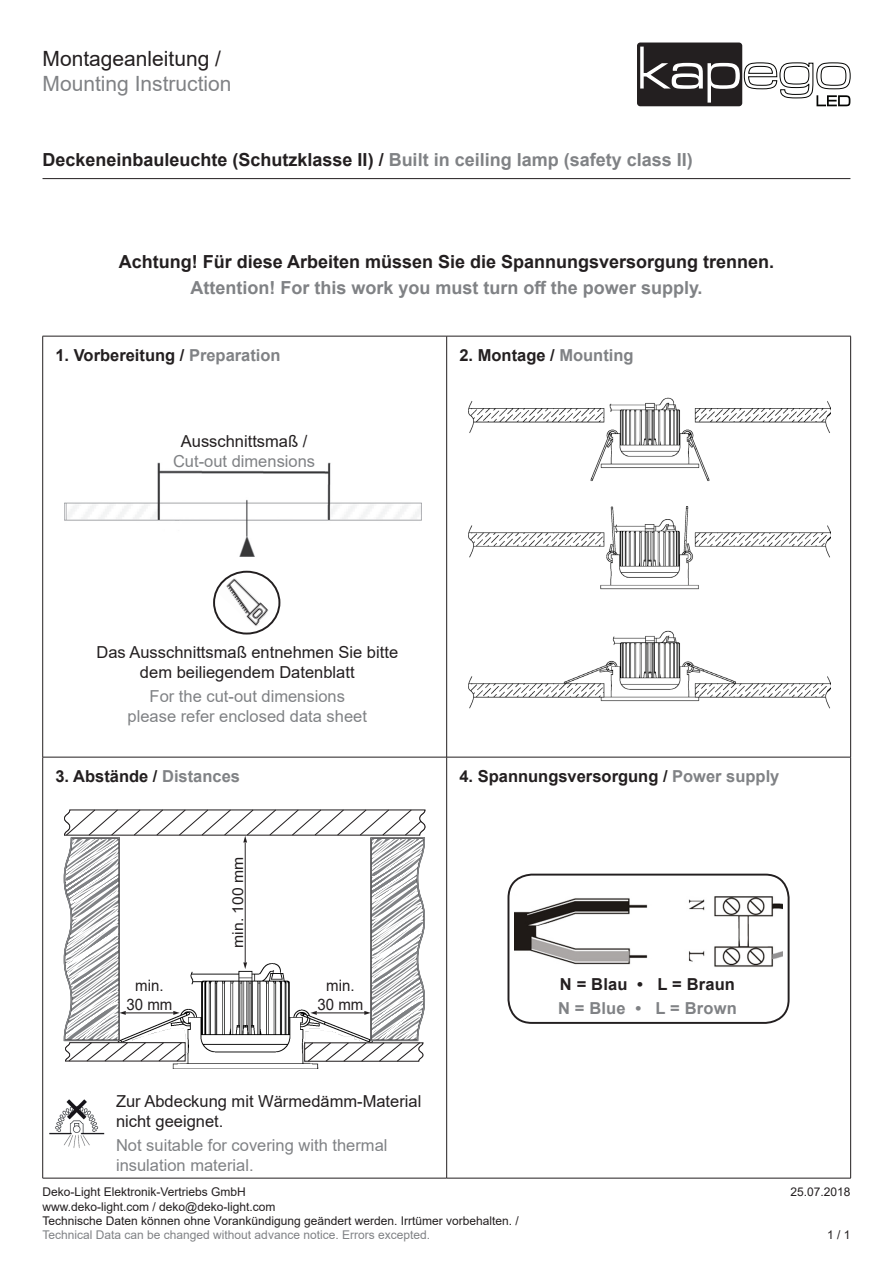
<style>
.page{position:relative;width:893px;height:1263px;background:#fff}
.page>*{position:absolute;margin:0;border:0;box-sizing:border-box;transform-origin:0 0}
.t1{font:21px "Arial";color:#808285}
.t2{font:21px "Arial";color:#231f20}
.Artikel_Nummer{font:700 18px "Arial";color:#231f20}
.Kapitel_Überschrift{font:700 18px "Arial";color:#231f20}
.Kapitel_Überschrift-2{font:700 18px "Arial";color:#808285}
.Lauftext{font:16.5px/19.8px "Arial";color:#231f20}
.Lauftext-2{font:16.5px/19.8px "Arial";color:#808285}
.Hervorhebung___Wicht{font:700 16.5px "Arial";color:#231f20}
.Kapitel_Überschrift-3{font:700 16.5px "Arial";letter-spacing:.01em;color:#231f20}
.Kapitel_Überschrift-4{font:700 16.5px "Arial";letter-spacing:.01em;color:#808285}
.t3{font:15.75px/18.9px "Arial";color:#231f20;text-align:center;scale:.95 1}
.t4{font:15px "Arial";color:#231f20;scale:1.05 1}
.Fußtext{font:12px "Arial";color:#231f20}
.Fußtext-2{font:12px "Arial";color:#808285}
.s1{color:#808285}
</style>
<div class="page">
<hr style="left:43px;top:336px;width:404px;height:1px;background:#231f20">
<hr style="left:42px;top:336px;width:1px;height:421px;background:#231f20">
<hr style="left:447px;top:336px;width:404px;height:1px;background:#231f20">
<hr style="left:446px;top:336px;width:1px;height:421px;background:#231f20">
<hr style="left:850px;top:336px;width:1px;height:421px;background:#231f20">
<hr style="left:43px;top:757px;width:404px;height:1px;background:#231f20">
<hr style="left:42px;top:757px;width:1px;height:421px;background:#231f20">
<hr style="left:447px;top:757px;width:404px;height:1px;background:#231f20">
<hr style="left:446px;top:757px;width:1px;height:421px;background:#231f20">
<hr style="left:850px;top:757px;width:1px;height:421px;background:#231f20">
<hr style="left:43px;top:1178px;width:404px;height:1px;background:#231f20">
<hr style="left:447px;top:1178px;width:404px;height:1px;background:#231f20">
<hr style="left:43px;top:178px;width:807px;height:1px;background:#231f20">
<svg style="left:214px;top:572px;width:65px;height:61px"></svg>
<div style="left:213px;top:571px;width:67px;height:63px;border:2px solid #231f20;border-radius:50%"></div>
<img style="left:218px;top:577px;width:54px;height:51px">
<img style="left:65px;top:463px;width:356px;height:93px">
<img style="left:49px;top:1099px;width:56px;height:49px">
<img style="left:469px;top:397px;width:361px;height:312px">
<img style="left:172px;top:1062px;width:147px;height:6px">
<svg style="left:64px;top:809px;width:361px;height:253px"></svg>
<hr style="left:317px;top:1012px;width:50px;height:1px;background:#231f20">
<div style="left:507px;top:874px;width:283px;height:150px;border:2px solid #231f20;border-radius:23px"></div>
<img style="left:514px;top:896px;width:268px;height:71px">
<div style="left:637px;top:43px;width:105px;height:63px;background:#231f20;border-radius:3px"></div>
<svg style="left:640px;top:47px;width:210px;height:59px"></svg>
<p class="t2" style="left:43px;top:44px;width:180px">Montageanleitung /</p>
<p class="t1" style="left:43px;top:69px;width:191px">Mounting Instruction</p>
<p class="Artikel_Nummer" style="left:43px;top:147px;width:652px">Deckeneinbauleuchte (Schutzklasse II) / <span class="s1">Built in ceiling lamp (safety class II)</span></p>
<p class="Kapitel_Überschrift" style="left:119px;top:249px;width:657px">Achtung! Für diese Arbeiten müssen Sie die Spannungsversorgung trennen.</p>
<p class="Kapitel_Überschrift-2" style="left:190px;top:275px;width:514px">Attention! For this work you must turn off the power supply.</p>
<p class="Hervorhebung___Wicht" style="left:55px;top:343px;width:227px">1. Vorbereitung / <span class="s1">Preparation</span></p>
<p class="Hervorhebung___Wicht" style="left:459px;top:343px;width:176px">2. Montage / <span class="s1">Mounting</span></p>
<p class="Lauftext" style="left:181px;top:431px;width:128px">Ausschnittsmaß /</p>
<p class="Lauftext-2" style="left:173px;top:451px;width:144px">Cut-out dimensions</p>
<p class="Lauftext" style="left:96px;top:642px;width:303px">Das Ausschnittsmaß entnehmen Sie bitte</p>
<p class="Lauftext" style="left:140px;top:662px;width:216px">dem beiliegendem Datenblatt</p>
<p class="Lauftext-2" style="left:150px;top:686px;width:197px">For the cut-out dimensions</p>
<p class="Lauftext-2" style="left:128px;top:706px;width:241px">please refer enclosed data sheet</p>
<p class="Hervorhebung___Wicht" style="left:55px;top:764px;width:186px">3. Abstände / <span class="s1">Distances</span></p>
<p class="Hervorhebung___Wicht" style="left:459px;top:764px;width:321px">4. Spannungsversorgung / <span class="s1">Power supply</span></p>
<p class="t4" style="left:227px;top:948px;width:88px;rotate:-90deg">min. 100 mm</p>
<p class="t3" style="left:127px;top:976px;width:50px">min.<br>30 mm</p>
<p class="t3" style="left:318px;top:976px;width:50px">min.<br>30 mm</p>
<p class="Kapitel_Überschrift-3" style="left:560px;top:973px;width:177px">N = Blau • L = Braun</p>
<p class="Kapitel_Überschrift-4" style="left:558px;top:996px;width:180px">N = Blue • L = Brown</p>
<p class="Lauftext" style="left:116px;top:1091px;width:307px">Zur Abdeckung mit Wärmedämm-Material nicht geeignet.</p>
<p class="Lauftext-2" style="left:116px;top:1135px;width:273px">Not suitable for covering with thermal insulation material.</p>
<p class="Fußtext" style="left:43px;top:1183px;width:205px">Deko-Light Elektronik-Vertriebs GmbH</p>
<p class="Fußtext" style="left:790px;top:1183px;width:62px">25.07.2018</p>
<p class="Fußtext" style="left:43px;top:1198px;width:234px">www.deko-light.com / deko@deko-light.com</p>
<p class="Fußtext" style="left:43px;top:1212px;width:478px">Technische Daten können ohne Vorankündigung geändert werden. Irrtümer vorbehalten. /</p>
<p class="Fußtext-2" style="left:43px;top:1227px;width:389px">Technical Data can be changed without advance notice. Errors excepted.</p>
<p class="Fußtext" style="left:827px;top:1227px;width:25px">1 / 1</p>
</div>
